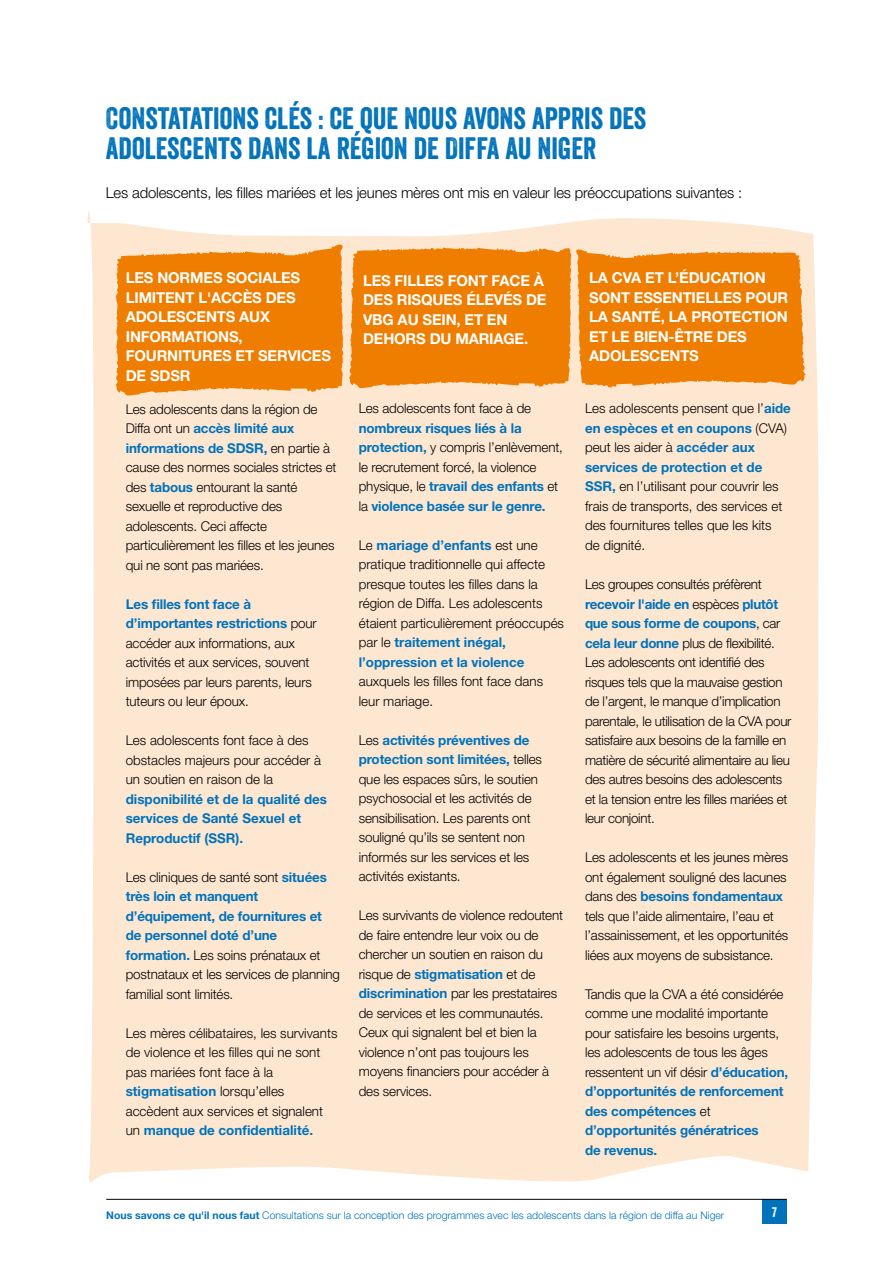
<style>
.page{position:relative;width:893px;height:1263px;background:#fff}
.page>*{position:absolute;margin:0;border:0;box-sizing:border-box;transform-origin:0 0}
.t1{font:30px/30px "Veneer";color:#0072bb}
.t2{font:700 15px/19.5px "Helvetica Neue LT Std";letter-spacing:-.01em;color:#fff}
.t3{font:300 15px "Helvetica Neue LT Std";letter-spacing:-.01em;color:#000}
.t4{font:300 13.5px/19.5px "Helvetica Neue LT Std";letter-spacing:-.01em;color:#000}
.t5{font:700 13.5px/19.5px "Helvetica Neue LT Std";color:#0072bb}
.t6{font:13.5px "Veneer";color:#fff}
.t7{font:300 10.5px "Helvetica Neue LT Std";color:#0072bb}
.s1{font-weight:700;color:#0072bb}
.s2{font-weight:300;color:#000}
.s3{font-weight:700}
</style>
<div class="page">
<div style="left:762px;top:1199px;width:25px;height:25px;background:#0072bb"></div>
<hr style="left:106px;top:1199px;width:681px;height:1px;background:#000">
<div style="left:87px;top:212px;width:732px;height:970px;background:#fee7d1"></div>
<svg style="left:115px;top:244px;width:228px;height:151px;background:#f08816"></svg>
<svg style="left:349px;top:247px;width:456px;height:141px;background:#f08714"></svg>
<h1 class="t1" style="left:106px;top:103px;width:542px">CONSTATATIONS CLÉS : CE QUE NOUS AVONS APPRIS DES<br>ADOLESCENTS DANS LA RÉGION DE DIFFA AU NIGER</h1>
<p class="t3" style="left:106px;top:183px;width:638px">Les adolescents, les filles mariées et les jeunes mères ont mis en valeur les préoccupations suivantes :</p>
<p class="t2" style="left:126px;top:268px;width:207px">LES NORMES SOCIALES<br>LIMITENT L'ACCÈS DES<br>ADOLESCENTS AUX<br>INFORMATIONS,<br>FOURNITURES ET SERVICES<br>DE SDSR</p>
<p class="t2" style="left:363px;top:270px;width:185px">LES FILLES FONT FACE À<br>DES RISQUES ÉLEVÉS DE<br>VBG AU SEIN, ET EN<br>DEHORS DU MARIAGE.</p>
<p class="t2" style="left:589px;top:268px;width:201px">LA CVA ET L’ÉDUCATION<br>SONT ESSENTIELLES POUR<br>LA SANTÉ, LA PROTECTION<br>ET LE BIEN-ÊTRE DES<br>ADOLESCENTS</p>
<p class="t4" style="left:126px;top:399px;width:212px">Les adolescents dans la région de<br>Diffa ont un <span class="s1">accès limité aux informations de SDSR,</span> en partie à cause des normes sociales strictes et des <span class="s1">tabous</span> entourant la santé sexuelle et reproductive des adolescents. Ceci affecte particulièrement les filles et les jeunes qui ne sont pas mariées.</p>
<p class="t4" style="left:126px;top:594px;width:192px"><span class="s1">Les filles font face à d’importantes restrictions</span> pour accéder aux informations, aux activités et aux services, souvent imposées par leurs parents, leurs tuteurs ou leur époux.</p>
<p class="t4" style="left:126px;top:730px;width:197px">Les adolescents font face à des obstacles majeurs pour accéder à un soutien en raison de la</p>
<p class="t5" style="left:126px;top:789px;width:203px">disponibilité et de la qualité des services de Santé Sexuel et<br>Reproductif (SSR).</p>
<p class="t4" style="left:126px;top:867px;width:216px">Les cliniques de santé sont <span class="s1">situées très loin et manquent d’équipement, de fournitures et de personnel doté d’une formation.</span> Les soins prénataux et postnataux et les services de planning familial sont limités.</p>
<p class="t4" style="left:126px;top:1023px;width:213px">Les mères célibataires, les survivants de violence et les filles qui ne sont pas mariées font face à la <span class="s1">stigmatisation</span> lorsqu’elles accèdent aux services et signalent un <span class="s1">manque de confidentialité.</span></p>
<p class="t4" style="left:359px;top:399px;width:174px">Les adolescents font face à de</p>
<p class="t5" style="left:359px;top:418px;width:206px">nombreux risques liés à la protection, <span class="s2">y compris l’enlèvement, le recrutement forcé, la violence physique, le</span> travail des enfants <span class="s2">et la</span> violence basée sur le genre.</p>
<p class="t4" style="left:359px;top:535px;width:207px">Le <span class="s1">mariage d’enfants</span> est une pratique traditionnelle qui affecte presque toutes les filles dans la région de Diffa. Les adolescents étaient particulièrement préoccupés par le <span class="s1">traitement inégal, l’oppression et la violence</span></p>
<p class="t4" style="left:359px;top:672px;width:186px">auxquels les filles font face dans leur mariage.</p>
<p class="t4" style="left:359px;top:730px;width:185px">Les <span class="s1">activités préventives de protection sont limitées,</span> telles que les espaces sûrs, le soutien psychosocial et les activités de sensibilisation. Les parents ont souligné qu’ils se sentent non informés sur les services et les activités existants.</p>
<p class="t4" style="left:359px;top:905px;width:206px">Les survivants de violence redoutent de faire entendre leur voix ou de chercher un soutien en raison du risque de <span class="s1">stigmatisation</span> et de <span class="s1">discrimination</span> par les prestataires de services et les communautés.<br>Ceux qui signalent bel et bien la violence n’ont pas toujours les moyens financiers pour accéder à des services.</p>
<p class="t4" style="left:585px;top:398px;width:207px">Les adolescents pensent que l’<span class="s1">aide en espèces et en coupons</span> (CVA) peut les aider à <span class="s1">accéder aux services de protection et de<br>SSR,</span> en l’utilisant pour couvrir les frais de transports, des services et des fournitures telles que les kits<br>de dignité.</p>
<p class="t4" style="left:585px;top:574px;width:208px">Les groupes consultés préfèrent <span class="s1">recevoir l'aide en</span> espèces <span class="s1">plutôt que sous forme de coupons</span>, car <span class="s1">cela leur donne</span> plus de flexibilité.<br>Les adolescents ont identifié des risques tels que la mauvaise gestion de l’argent, le manque d’implication parentale, le utilisation de la CVA pour satisfaire aux besoins de la famille en matière de sécurité alimentaire au lieu des autres besoins des adolescents et la tension entre les filles mariées et leur conjoint.</p>
<p class="t4" style="left:585px;top:847px;width:205px">Les adolescents et les jeunes mères ont également souligné des lacunes dans des <span class="s1">besoins fondamentaux </span>tels que l’aide alimentaire, l’eau et l’assainissement, et les opportunités liées aux moyens de subsistance.</p>
<p class="t4" style="left:585px;top:984px;width:205px">Tandis que la CVA a été considérée comme une modalité importante pour satisfaire les besoins urgents, les adolescents de tous les âges ressentent un vif désir <span class="s1">d’éducation, d’opportunités de renforcement des compétences</span> et <span class="s1">d’opportunités génératrices<br>de revenus.</span></p>
<p class="t7" style="left:106px;top:1209px;width:619px"><span class="s3">Nous savons ce qu'il nous faut</span> Consultations sur la conception des programmes avec les adolescents dans la région de diffa au Niger</p>
<p class="t6" style="left:772px;top:1204px;width:6px">7</p>
</div>
